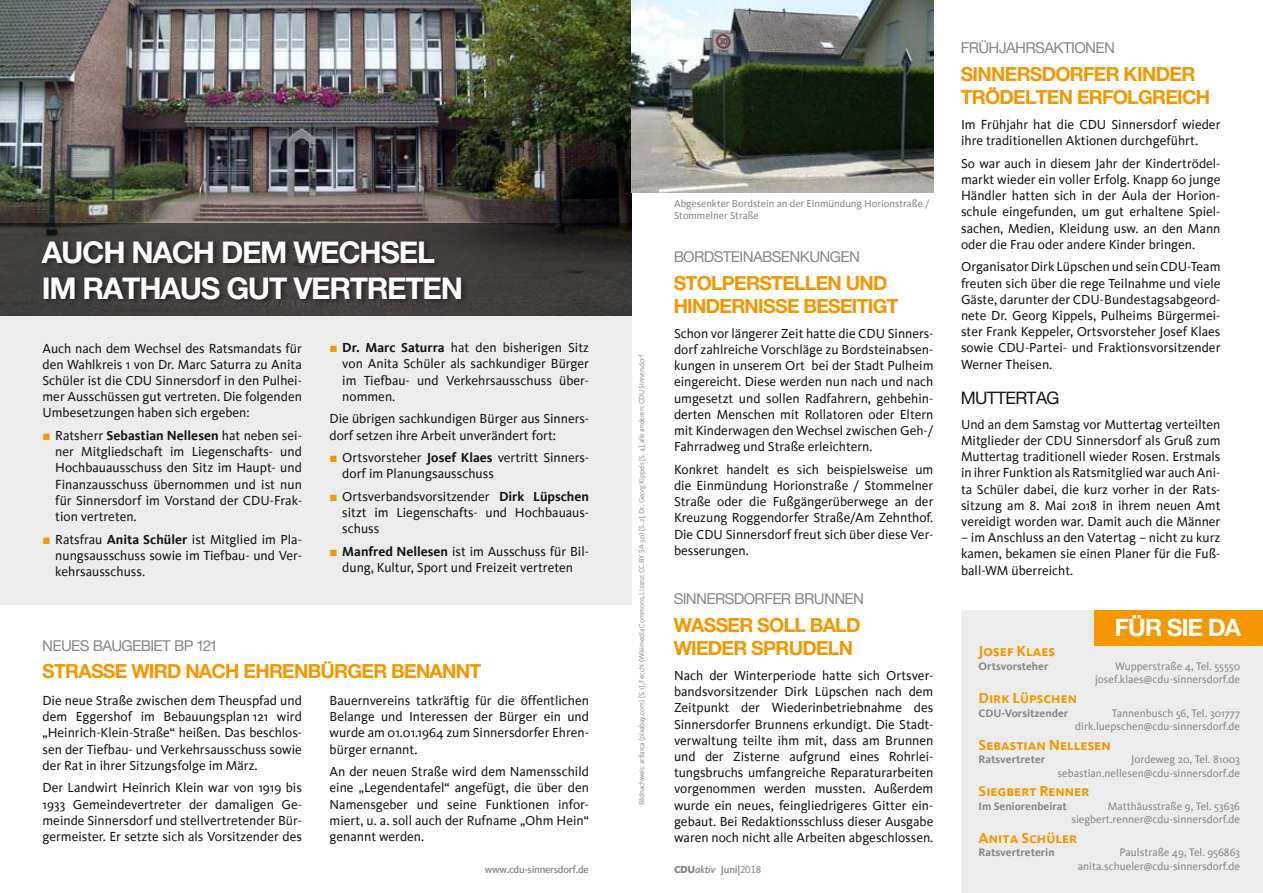
<style>
.page{position:relative;width:1263px;height:893px;background:#fff}
.page>*{position:absolute;margin:0;border:0;box-sizing:border-box;transform-origin:0 0}
.t1{font:700 30px/36px "CDU Helvetica";color:#fff}
.t2{font:700 24px "CDU Helvetica";color:#fff}
.t3{font:700 19.5px/23.4px "CDU Helvetica";color:#f49700}
.t4{font:17.25px "CDU Helvetica";color:#171715}
.t5{font:15px "CDU Helvetica";color:#868786}
.t6{font:15px "Kievit Bold SC";color:#f49700}
.t7{font:13.5px/16.2px "Kievit";color:#171715;text-align:justify}
.t8{font:11.25px/13.5px "Kievit";color:#868786;text-align:right}
.t9{font:700 11.25px "Kievit";color:#868786}
.t10{font:10.5px/12.6px "Kievit";color:#868786}
.t11{font:500 10.5px "Kievit";letter-spacing:-.025em;color:#868786}
.t12{font:italic 500 10.5px "Kievit";letter-spacing:-.025em;color:#868786}
.t13{font:7.5px "Kievit";letter-spacing:-.025em;color:#868786}
.s1{font-family:"Arial";color:#f49700}
.s2{font-weight:700}
.s3{font-weight:900;font-style:normal}
.s4{font-style:normal}
.s5{font-family:"CDU Kievit Tab";font-weight:400;font-style:normal}
</style>
<div class="page">
<div style="left:0;top:0;width:631px;height:605px;background:#ececec"></div>
<img style="left:0;top:0;width:631px;height:223px">
<div style="left:961px;top:610px;width:302px;height:283px;background:#ececec"></div>
<div style="left:1094px;top:610px;width:169px;height:36px;background:#f49700"></div>
<svg style="left:0;top:223px;width:631px;height:93px;background:#3c3837"></svg>
<div style="left:39px;top:238px;width:429px;height:68px;background:#171715;opacity:.75"></div>
<img style="left:631px;top:0;width:302px;height:193px">
<h1 class="t1" style="left:43px;top:233px;width:421px">AUCH NACH DEM WECHSEL<br>IM RATHAUS GUT VERTRETEN</h1>
<p class="t7" style="left:43px;top:340px;width:261px">Auch nach dem Wechsel des Ratsmandats für den Wahlkreis 1 von Dr. Marc Saturra zu Anita Schüler ist die CDU Sinnersdorf in den Pulhei&shy;mer Ausschüssen gut vertreten. Die folgenden Umbesetzungen haben sich ergeben:</p>
<p class="t7" style="left:55px;top:428px;width:248px;text-indent:-13px"><span class="s1">■</span> Ratsherr <span class="s2">Sebastian Nellesen</span> hat neben sei&shy;ner Mitgliedschaft im Liegenschafts- und Hochbauausschuss den Sitz im Haupt- und Finanzausschuss übernommen und ist nun für Sinnersdorf im Vorstand der CDU-Frak&shy;tion vertreten.</p>
<p class="t7" style="left:55px;top:531px;width:248px;text-indent:-13px"><span class="s1">■</span> Ratsfrau <span class="s2">Anita Schüler</span> ist Mitglied im Pla&shy;nungsausschuss sowie im Tiefbau- und Ver&shy;kehrsausschuss.</p>
<p class="t7" style="left:342px;top:340px;width:248px;text-indent:-13px"><span class="s1">■</span> <span class="s2">Dr. Marc Saturra</span> hat den bisherigen Sitz von Anita Schüler als sachkundiger Bürger im Tiefbau- und Verkehrsausschuss über&shy;nommen.</p>
<p class="t7" style="left:330px;top:411px;width:261px">Die übrigen sachkundigen Bürger aus Sinners&shy;dorf setzen ihre Arbeit unverändert fort:</p>
<p class="t7" style="left:342px;top:450px;width:248px;text-indent:-13px"><span class="s1">■</span> Ortsvorsteher <span class="s2">Josef Klaes</span> vertritt Sinners&shy;dorf im Planungsausschuss</p>
<p class="t7" style="left:342px;top:489px;width:248px;text-indent:-13px"><span class="s1">■</span> Ortsverbandsvorsitzender <span class="s2">Dirk Lüpschen </span>sitzt im Liegenschafts- und Hochbauaus&shy;schuss</p>
<p class="t7" style="left:330px;top:543px;width:261px;text-align:center"><span class="s1">■</span> <span class="s2">Manfred Nellesen</span> ist im Ausschuss für Bil&shy;dung, Kultur, Sport und Freizeit vertreten</p>
<p class="t5" style="left:43px;top:636px;width:176px">NEUES BAUGEBIET BP 121</p>
<h3 class="t3" style="left:43px;top:659px;width:440px">STRASSE WIRD NACH EHRENBÜ RGER BENANNT</h3>
<p class="t7" style="left:330px;top:692px;width:261px">Bauernvereins tatkräftig für die öffentlichen Belange und Interessen der Bürger ein und wurde am 01.01.1964 zum Sinnersdorfer Ehren&shy;bürger ernannt.</p>
<p class="t7" style="left:330px;top:764px;width:261px">An der neuen Straße wird dem Namensschild eine „Legendentafel“ angefügt, die über den Namensgeber und seine Funktionen infor&shy;miert, u. a. soll auch der Rufname „Ohm Hein“ genannt werden.</p>
<p class="t7" style="left:43px;top:692px;width:261px">Die neue Straße zwischen dem Theuspfad und dem Eggershof im Bebauungsplan 121 wird „Heinrich-Klein-Straße“ heißen. Das beschlos&shy;sen der Tiefbau- und Verkehrsausschuss sowie der Rat in ihrer Sitzungsfolge im März.</p>
<p class="t7" style="left:43px;top:780px;width:261px">Der Landwirt Heinrich Klein war von 1919 bis 1933 Gemeindevertreter der damaligen Ge&shy;meinde Sinnersdorf und stellvertretender Bür&shy;germeister. Er setzte sich als Vorsitzender des</p>
<p class="t13" style="left:637px;top:805px;width:452px;rotate:-90deg">Bildnachweis: arifarca (pixabay.com) [S. 1], Fecchi (Wikimedia Commons, Lizenz: CC BY-SA 3.0) [S. 2], Dr. Georg Kippels [S. 4], alle anderen: CDU Sinnersdorf</p>
<p class="t10" style="left:674px;top:197px;width:257px">Abgesenkter Bordstein an der Einmündung Horionstraße /<br>Stommelner Straße</p>
<p class="t5" style="left:674px;top:248px;width:187px">BORDSTEINABSENKUNGEN</p>
<h3 class="t3" style="left:674px;top:271px;width:226px">STOLPERSTELLEN UND<br>HINDERNISSE BESEITIGT</h3>
<p class="t7" style="left:674px;top:325px;width:261px">Schon vor längerer Zeit hatte die CDU Sinners&shy;dorf zahlreiche Vorschläge zu Bordsteinabsen&shy;kungen in unserem Ort bei der Stadt Pulheim eingereicht. Diese werden nun nach und nach umgesetzt und sollen Radfahrern, gehbehin&shy;derten Menschen mit Rollatoren oder Eltern mit Kinderwagen den Wechsel zwischen Geh‑/ Fahrradweg und Straße erleichtern.</p>
<p class="t7" style="left:674px;top:461px;width:261px">Konkret handelt es sich beispielsweise um die Einmündung Horionstraße / Stommelner Straße oder die Fußgängerüberwege an der Kreuzung Roggendorfer Straße/Am Zehnthof.<br>Die CDU Sinnersdorf freut sich über diese Ver&shy;besserungen.</p>
<p class="t5" style="left:674px;top:590px;width:191px">SINNERSDORFER BRUNNEN</p>
<h3 class="t3" style="left:674px;top:613px;width:186px">WASSER SOLL BALD<br>WIEDER SPRUDELN</h3>
<p class="t7" style="left:674px;top:667px;width:261px">Nach der Winterperiode hatte sich Ortsver&shy;bandsvorsitzender Dirk Lüpschen nach dem Zeitpunkt der Wiederinbetriebnahme des Sinnersdorfer Brunnens erkundigt. Die Stadt&shy;verwaltung teilte ihm mit, dass am Brunnen und der Zisterne aufgrund eines Rohrlei&shy;tungsbruchs umfangreiche Reparaturarbeiten vorgenommen werden mussten. Außerdem wurde ein neues, feingliedrigeres Gitter ein&shy;gebaut. Bei Redaktionsschluss dieser Ausgabe waren noch nicht alle Arbeiten abgeschlossen.</p>
<p class="t11" style="left:485px;top:864px;width:106px">www.cdu-sinnersdorf.de</p>
<p class="t12" style="left:674px;top:863px;width:89px"><span class="s3">CDU</span>aktiv <span class="s4">Juni|</span><span class="s5">2018</span></p>
<p class="t5" style="left:961px;top:39px;width:155px">FRÜHJAHRSAKTIONEN</p>
<h3 class="t3" style="left:961px;top:62px;width:250px">SINNERSDORFER KINDER<br>TRÖDELTEN ERFOLGREICH</h3>
<p class="t7" style="left:961px;top:117px;width:261px">Im Frühjahr hat die CDU Sinnersdorf wieder ihre traditionellen Aktionen durchgeführt.</p>
<p class="t7" style="left:961px;top:155px;width:261px">So war auch in diesem Jahr der Kindertrödel&shy;markt wieder ein voller Erfolg. Knapp 60 junge Händler hatten sich in der Aula der Horion&shy;schule eingefunden, um gut erhaltene Spiel&shy;sachen, Medien, Kleidung usw. an den Mann oder die Frau oder andere Kinder bringen.</p>
<p class="t7" style="left:961px;top:259px;width:261px">Organisator Dirk Lüpschen und sein CDU-Team freuten sich über die rege Teilnahme und viele Gäste, darunter der CDU-Bundestagsabgeord&shy;nete Dr. Georg Kippels, Pulheims Bürgermei&shy;ster Frank Keppeler, Ortsvorsteher Josef Klaes sowie CDU-Partei- und Fraktionsvorsitzender Werner Theisen.</p>
<p class="t4" style="left:961px;top:388px;width:100px">MUTTERTAG</p>
<p class="t7" style="left:961px;top:416px;width:261px">Und an dem Samstag vor Muttertag verteilten Mitglieder der CDU Sinnersdorf als Gruß zum Muttertag traditionell wieder Rosen. Erstmals in ihrer Funktion als Ratsmitglied war auch Ani&shy;ta Schüler dabei, die kurz vorher in der Rats&shy;sitzung am 8. Mai 2018 in ihrem neuen Amt vereidigt worden war. Damit auch die Männer</p>
<p class="t7" style="left:961px;top:530px;width:261px">– im Anschluss an den Vatertag – nicht zu kurz kamen, bekamen sie einen Planer für die Fuß&shy;ball-WM überreicht.</p>
<p class="t6" style="left:979px;top:642px;width:78px">Josef Klaes</p>
<p class="t9" style="left:979px;top:659px;width:71px">Ortsvorsteher</p>
<h2 class="t2" style="left:1115px;top:613px;width:127px">FÜR SIE DA</h2>
<p class="t8" style="left:1095px;top:659px;width:146px">Wupperstraße 4, Tel. 55550 josef.klaes@cdu-sinnersdorf.de</p>
<p class="t6" style="left:979px;top:690px;width:100px">Dirk Lüpschen</p>
<p class="t9" style="left:979px;top:706px;width:91px">CDU-Vorsitzender</p>
<p class="t8" style="left:1057px;top:753px;width:184px">Jordeweg 20, Tel. 81003 sebastian.nellesen@cdu-sinnersdorf.de</p>
<p class="t8" style="left:1075px;top:706px;width:166px">Tannenbusch 56, Tel. 301777 dirk.luepschen@cdu-sinnersdorf.de</p>
<p class="t6" style="left:979px;top:736px;width:134px">Sebastian Nellesen</p>
<p class="t9" style="left:979px;top:753px;width:68px">Ratsvertreter</p>
<p class="t6" style="left:979px;top:782px;width:112px">Siegbert Renner</p>
<p class="t9" style="left:979px;top:799px;width:90px">Im Seniorenbeirat</p>
<p class="t8" style="left:1071px;top:799px;width:170px">Matthäusstraße 9, Tel. 53636 siegbert.renner@cdu-sinnersdorf.de</p>
<p class="t8" style="left:1078px;top:846px;width:164px">Paulstraße 49, Tel. 956863 anita.schueler@cdu-sinnersdorf.de</p>
<p class="t6" style="left:979px;top:829px;width:100px">Anita Schüler</p>
<p class="t9" style="left:979px;top:846px;width:78px">Ratsvertreterin</p>
</div>
